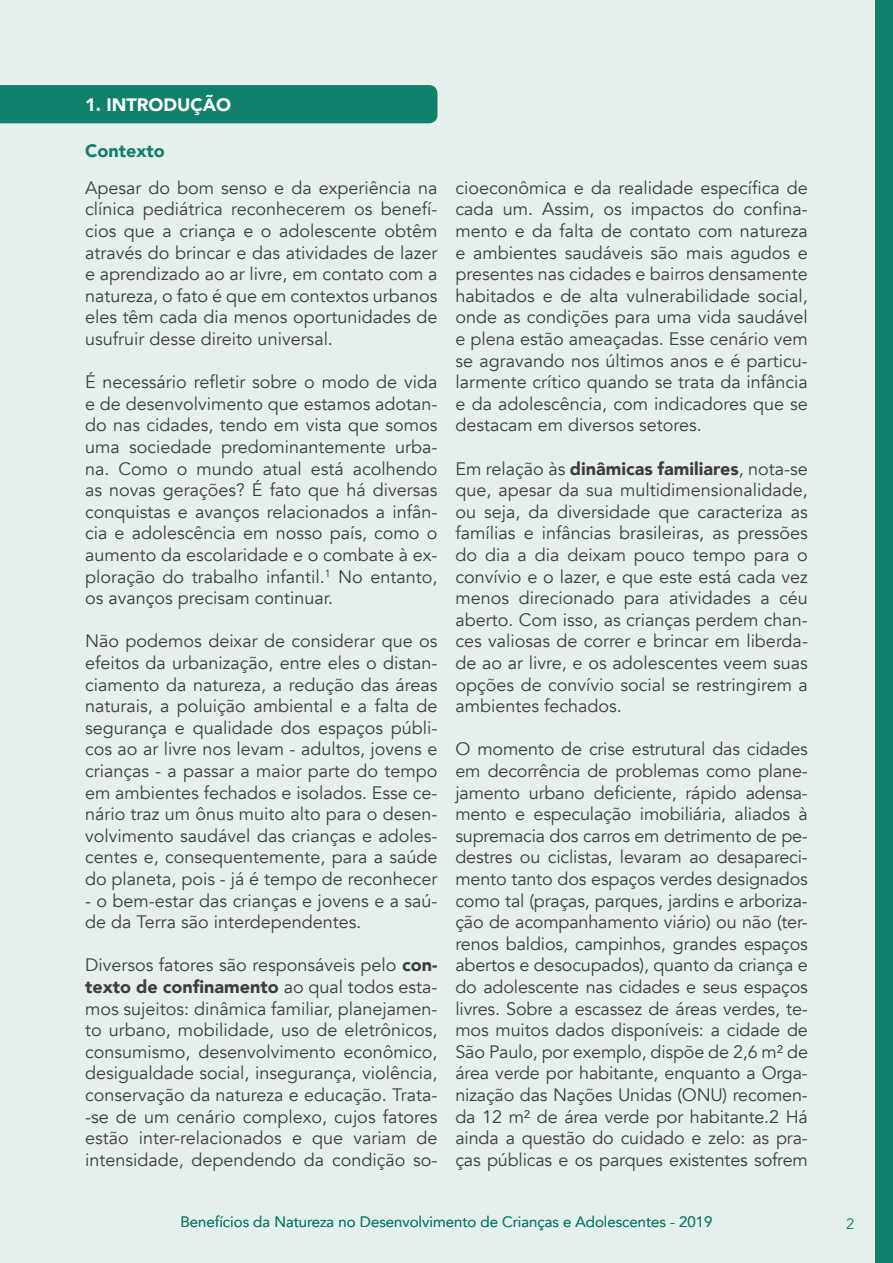
<style>
.page{position:relative;width:893px;height:1263px;background:#e5efec}
.page>*{position:absolute;margin:0;border:0;box-sizing:border-box;transform-origin:0 0}
.t1{font:18px/21.6px "Avenir";color:#3e3e3f;text-align:justify}
.t2{font:900 18px "Avenir";color:#fff}
.t3{font:900 18px "Avenir";color:#10806d}
.t4{font:15px "Avenir";color:#10806d}
.s1{font-weight:900}
</style>
<div class="page">
<div style="left:875px;top:0;width:18px;height:1263px;background:#10806d"></div>
<div style="left:0;top:85px;width:437px;height:38px;background:#10806d"></div>
<p class="t2" style="left:85px;top:89px;width:147px">1. INTRODUÇÃO</p>
<p class="t3" style="left:85px;top:135px;width:81px">Contexto</p>
<p class="t1" style="left:85px;top:177px;width:354px">Apesar do bom senso e da experiência na clínica pediátrica reconhecerem os benefí&shy;cios que a criança e o adolescente obtêm através do brincar e das atividades de lazer e aprendizado ao ar livre, em contato com a natureza, o fato é que em contextos urbanos eles têm cada dia menos oportunidades de usufruir desse direito universal.</p>
<p class="t1" style="left:85px;top:371px;width:354px">É necessário refletir sobre o modo de vida e de desenvolvimento que estamos adotan&shy;do nas cidades, tendo em vista que somos uma sociedade predominantemente urba&shy;na. Como o mundo atual está acolhendo as novas gerações? É fato que há diversas conquistas e avanços relacionados a infân&shy;cia e adolescência em nosso país, como o aumento da escolaridade e o combate à ex&shy;ploração do trabalho infantil.<sup>1</sup> No entanto, os avanços precisam continuar.</p>
<p class="t1" style="left:85px;top:631px;width:354px">Não podemos deixar de considerar que os efeitos da urbanização, entre eles o distan&shy;ciamento da natureza, a redução das áreas naturais, a poluição ambiental e a falta de segurança e qualidade dos espaços públi&shy;cos ao ar livre nos levam - adultos, jovens e crianças - a passar a maior parte do tempo em ambientes fechados e isolados. Esse ce&shy;nário traz um ônus muito alto para o desen&shy;volvimento saudável das crianças e adoles&shy;centes e, consequentemente, para a saúde do planeta, pois - já é tempo de reconhecer</p>
<p class="t1" style="left:85px;top:890px;width:354px">- o bem-estar das crianças e jovens e a saú&shy;de da Terra são interdependentes.</p>
<p class="t1" style="left:85px;top:955px;width:354px">Diversos fatores são responsáveis pelo <span class="s1">con&shy;texto de confinamento</span> ao qual todos esta&shy;mos sujeitos: dinâmica familiar, planejamen&shy;to urbano, mobilidade, uso de eletrônicos, consumismo, desenvolvimento econômico, desigualdade social, insegurança, violência, conservação da natureza e educação. Trata--se de um cenário complexo, cujos fatores estão inter-relacionados e que variam de intensidade, dependendo da condição so-</p>
<p class="t1" style="left:455px;top:177px;width:354px">cioeconômica e da realidade específica de cada um. Assim, os impactos do confina&shy;mento e da falta de contato com natureza e ambientes saudáveis são mais agudos e presentes nas cidades e bairros densamente habitados e de alta vulnerabilidade social, onde as condições para uma vida saudável e plena estão ameaçadas. Esse cenário vem se agravando nos últimos anos e é particu&shy;larmente crítico quando se trata da infância e da adolescência, com indicadores que se destacam em diversos setores.</p>
<p class="t1" style="left:455px;top:458px;width:354px">Em relação às <span class="s1">dinâmicas familiares</span>, nota-se que, apesar da sua multidimensionalidade, ou seja, da diversidade que caracteriza as famílias e infâncias brasileiras, as pressões do dia a dia deixam pouco tempo para o convívio e o lazer, e que este está cada vez menos direcionado para atividades a céu aberto. Com isso, as crianças perdem chan&shy;ces valiosas de correr e brincar em liberda&shy;de ao ar livre, e os adolescentes veem suas opções de convívio social se restringirem a ambientes fechados.</p>
<p class="t1" style="left:455px;top:739px;width:354px">O momento de crise estrutural das cidades em decorrência de problemas como plane&shy;jamento urbano deficiente, rápido adensa&shy;mento e especulação imobiliária, aliados à supremacia dos carros em detrimento de pe&shy;destres ou ciclistas, levaram ao desapareci&shy;mento tanto dos espaços verdes designados como tal (praças, parques, jardins e arboriza&shy;ção de acompanhamento viário) ou não (ter&shy;renos baldios, campinhos, grandes espaços abertos e desocupados), quanto da criança e do adolescente nas cidades e seus espaços livres. Sobre a escassez de áreas verdes, te&shy;mos muitos dados disponíveis: a cidade de São Paulo, por exemplo, dispõe de 2,6 m² de área verde por habitante, enquanto a Orga&shy;nização das Nações Unidas (ONU) recomen&shy;da 12 m² de área verde por habitante.2 Há ainda a questão do cuidado e zelo: as pra&shy;ças públicas e os parques existentes sofrem</p>
<p class="t4" style="left:180px;top:1213px;width:534px">Benefícios da Natureza no Desenvolvimento de Crianças e Adolescentes - 2019</p>
<p class="t4" style="left:846px;top:1215px;width:10px">2</p>
</div>
